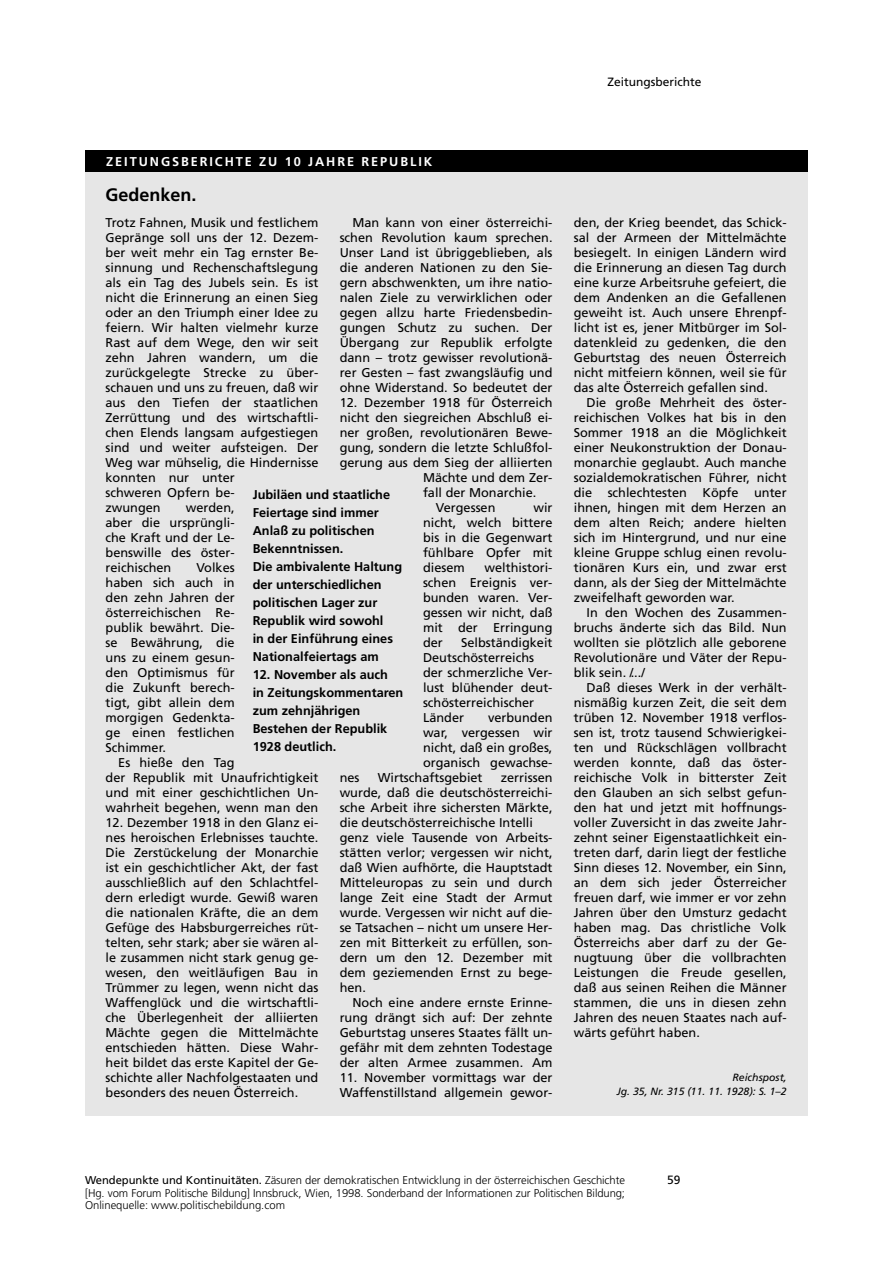
<style>
.page{position:relative;width:893px;height:1263px;background:#fff}
.page>*{position:absolute;margin:0;border:0;box-sizing:border-box;transform-origin:0 0}
.t1{font:700 18px "Frutiger";color:#000}
.t2{font:12.75px/15px "Frutiger";color:#000;text-align:justify}
.t3{font:700 12.75px/18px "Frutiger";color:#000}
.t4{font:700 12.75px "Frutiger";letter-spacing:.15em;color:#fff}
.t5{font:12px "Frutiger";color:#000}
.t6{font:300 11.25px/12.8px "Frutiger";letter-spacing:-.005em;color:#000}
.t7{font:italic 10.5px/13.5px "Frutiger";color:#000;text-align:right}
.s1{font-weight:400}
</style>
<div class="page">
<div style="left:85px;top:150px;width:723px;height:965px;background:#e6e6e6"></div>
<div style="left:85px;top:150px;width:723px;height:21px;background:#000"></div>
<p class="t5" style="left:608px;top:77px;width:96px">Zeitungsberichte</p>
<p class="t4" style="left:106px;top:156px;width:327px">ZEITUNGSBERICHTE ZU 10 JAHRE REPUBLIK</p>
<h1 class="t1" style="left:106px;top:187px;width:93px">Gedenken.</h1>
<p class="t2" style="left:106px;top:216px;width:214px;text-align:left">Trotz Fahnen, Musik und festlichem<br>Gepränge soll uns der 12. Dezem&shy;ber weit mehr ein Tag ernster Be&shy;sinnung und Rechenschaftslegung als ein Tag des Jubels sein. Es ist nicht die Erinnerung an einen Sieg oder an den Triumph einer Idee zu feiern. Wir halten vielmehr kurze<br>Rast auf dem Wege, den wir seit zehn Jahren wandern, um die zurückgelegte Strecke zu über&shy;schauen und uns zu freuen, daß wir aus den Tiefen der staatlichen<br>Zerrüttung und des wirtschaftli&shy;chen Elends langsam aufgestiegen sind und weiter aufsteigen. Der<br>Weg war mühselig, die Hindernisse konnten nur unter<br>schweren Opfern be-<br>zwungen</p>
<p class="t2" style="left:340px;top:216px;width:214px;text-indent:13px">Man kann von einer österreichi&shy;schen Revolution kaum sprechen.<br>Unser Land ist übriggeblieben, als die anderen Nationen zu den Sie&shy;gern abschwenkten, um ihre natio&shy;nalen Ziele zu verwirklichen oder gegen allzu harte Friedensbedin&shy;gungen Schutz zu suchen. Der Übergang zur Republik erfolgte dann – trotz gewisser revolutionä&shy;rer Gesten – fast zwangsläufig und ohne Widerstand. So bedeutet der</p>
<p class="t2" style="left:340px;top:396px;width:214px">12. Dezember 1918 für Österreich</p>
<p class="t2" style="left:340px;top:411px;width:214px">nicht den siegreichen Abschluß ei-</p>
<p class="t2" style="left:340px;top:426px;width:214px">ner großen, revolutionären Bewe-</p>
<p class="t2" style="left:340px;top:441px;width:214px">gung, sondern die letzte Schlußfol-</p>
<p class="t2" style="left:340px;top:456px;width:214px">gerung aus dem Sieg der alliierten</p>
<p class="t2" style="left:423px;top:471px;width:131px">Mächte und dem Zer-</p>
<p class="t2" style="left:423px;top:486px;width:115px">fall der Monarchie.</p>
<p class="t2" style="left:436px;top:501px;width:61px">Vergessen</p>
<p class="t3" style="left:253px;top:487px;width:151px">Jubiläen und staatliche<br>Feiertage sind immer<br>Anlaß zu politischen<br>Bekenntnissen.<br>Die ambivalente Haltung der unterschiedlichen politischen Lager zur<br>Republik wird sowohl<br>in der Einführung eines<br>Nationalfeiertags am</p>
<p class="t3" style="left:253px;top:667px;width:152px">12. November als auch<br>in Zeitungskommentaren zum zehnjährigen<br>Bestehen der Republik<br>1928 deutlich.</p>
<p class="t2" style="left:106px;top:501px;width:131px;text-indent:80px">werden, aber die ursprüngli&shy;che Kraft und der Le&shy;benswille des öster&shy;reichischen</p>
<p class="t2" style="left:423px;top:501px;width:131px;text-indent:110px">wir nicht, welch bittere bis in die Gegenwart fühlbare Opfer mit diesem</p>
<p class="t2" style="left:106px;top:561px;width:131px;text-indent:91px">Volkes haben sich auch in den zehn Jahren der österreichischen Re&shy;publik bewährt. Die&shy;se Bewährung, die uns zu einem gesun&shy;den Optimismus für die Zukunft berech&shy;tigt, gibt allein dem morgigen Gedenkta&shy;ge einen festlichen Schimmer.</p>
<p class="t2" style="left:106px;top:756px;width:214px;text-align:left;text-indent:13px">Es hieße den Tag<br>der Republik mit Unaufrichtigkeit und mit einer geschichtlichen Un&shy;wahrheit begehen, wenn man den</p>
<p class="t2" style="left:106px;top:816px;width:214px">12. Dezember 1918 in den Glanz ei&shy;nes heroischen Erlebnisses tauchte.<br>Die Zerstückelung der Monarchie ist ein geschichtlicher Akt, der fast ausschließlich auf den Schlachtfel&shy;dern erledigt wurde. Gewiß waren die nationalen Kräfte, die an dem Gefüge des Habsburgerreiches rüt&shy;telten, sehr stark; aber sie wären al&shy;le zusammen nicht stark genug ge&shy;wesen, den weitläufigen Bau in Trümmer zu legen, wenn nicht das Waffenglück und die wirtschaftli&shy;che Überlegenheit der alliierten Mächte gegen die Mittelmächte entschieden hätten. Diese Wahr&shy;heit bildet das erste Kapitel der Ge&shy;schichte aller Nachfolgestaaten und besonders des neuen Österreich.</p>
<p class="t2" style="left:423px;top:561px;width:131px;text-indent:62px">welthistori&shy;schen Ereignis ver&shy;bunden waren. Ver&shy;gessen wir nicht, daß mit der Erringung der</p>
<p class="t2" style="left:423px;top:636px;width:131px;text-align:left;text-indent:38px">Selbständigkeit<br>Deutschösterreichs der schmerzliche Ver&shy;lust blühender deut&shy;schösterreichischer<br>Länder</p>
<p class="t2" style="left:423px;top:711px;width:131px;text-indent:65px">verbunden war, vergessen wir nicht, daß ein großes, organisch gewachse-</p>
<p class="t2" style="left:340px;top:771px;width:21px">nes</p>
<p class="t2" style="left:378px;top:771px;width:106px">Wirtschaftsgebiet</p>
<p class="t2" style="left:340px;top:771px;width:214px;text-align:left;text-indent:161px">zerrissen wurde, daß die deutschösterreichi&shy;sche Arbeit ihre sichersten Märkte, die deutschösterreichische Intelli genz viele Tausende von Arbeits&shy;stätten verlor; vergessen wir nicht, daß Wien aufhörte, die Hauptstadt<br>Mitteleuropas zu sein und durch lange Zeit eine Stadt der Armut wurde. Vergessen wir nicht auf die&shy;se Tatsachen – nicht um unsere Her&shy;zen mit Bitterkeit zu erfüllen, son&shy;dern um den 12. Dezember mit dem geziemenden Ernst zu bege&shy;hen.</p>
<p class="t2" style="left:340px;top:996px;width:214px;text-indent:13px">Noch eine andere ernste Erinne&shy;rung drängt sich auf: Der zehnte Geburtstag unseres Staates fällt un&shy;gefähr mit dem zehnten Todestage der alten Armee zusammen. Am</p>
<p class="t2" style="left:340px;top:1071px;width:214px">11. November vormittags war der<br>Waffenstillstand allgemein gewor-</p>
<p class="t2" style="left:574px;top:216px;width:214px">den, der Krieg beendet, das Schick&shy;sal der Armeen der Mittelmächte besiegelt. In einigen Ländern wird die Erinnerung an diesen Tag durch eine kurze Arbeitsruhe gefeiert, die dem Andenken an die Gefallenen geweiht ist. Auch unsere Ehrenpf&shy;licht ist es, jener Mitbürger im Sol&shy;datenkleid zu gedenken, die den Geburtstag des neuen Österreich nicht mitfeiern können, weil sie für das alte Österreich gefallen sind.</p>
<p class="t2" style="left:574px;top:396px;width:214px;text-indent:13px">Die große Mehrheit des öster&shy;reichischen Volkes hat bis in den Sommer 1918 an die Möglichkeit einer Neukonstruktion der Donau&shy;monarchie geglaubt. Auch manche sozialdemokratischen Führer, nicht die schlechtesten Köpfe unter ihnen, hingen mit dem Herzen an dem alten Reich; andere hielten sich im Hintergrund, und nur eine kleine Gruppe schlug einen revolu&shy;tionären Kurs ein, und zwar erst dann, als der Sieg der Mittelmächte zweifelhaft geworden war.</p>
<p class="t2" style="left:574px;top:606px;width:214px;text-indent:13px">In den Wochen des Zusammen&shy;bruchs änderte sich das Bild. Nun wollten sie plötzlich alle geborene Revolutionäre und Väter der Repu&shy;blik sein. /.../</p>
<p class="t2" style="left:574px;top:681px;width:214px;text-indent:13px">Daß dieses Werk in der verhält&shy;nismäßig kurzen Zeit, die seit dem trüben 12. November 1918 verflos&shy;sen ist, trotz tausend Schwierigkei&shy;ten und Rückschlägen vollbracht werden konnte, daß das öster&shy;reichische Volk in bitterster Zeit den Glauben an sich selbst gefun&shy;den hat und jetzt mit hoffnungs&shy;voller Zuversicht in das zweite Jahr&shy;zehnt seiner Eigenstaatlichkeit ein&shy;treten darf, darin liegt der festliche Sinn dieses 12. November, ein Sinn, an dem sich jeder Österreicher freuen darf, wie immer er vor zehn Jahren über den Umsturz gedacht haben mag. Das christliche Volk Österreichs aber darf zu der Ge&shy;nugtuung über die vollbrachten Leistungen die Freude gesellen, daß aus seinen Reihen die Männer stammen, die uns in diesen zehn Jahren des neuen Staates nach auf&shy;wärts geführt haben.</p>
<p class="t7" style="left:617px;top:1071px;width:172px">Reichspost,<br>Jg. 35, Nr. 315 (11. 11. 1928): S. 1–2</p>
<p class="t6" style="left:85px;top:1174px;width:541px"><span class="s1">Wendepunkte und Kontinuitäten.</span> Zäsuren der demokratischen Entwicklung in der österreichischen Geschichte</p>
<p class="t5" style="left:667px;top:1175px;width:15px">59</p>
<p class="t6" style="left:85px;top:1187px;width:542px">[Hg. vom Forum Politische Bildung] Innsbruck, Wien, 1998. Sonderband der Informationen zur Politischen Bildung;<br>Onlinequelle: www.politischebildung.com</p>
</div>
